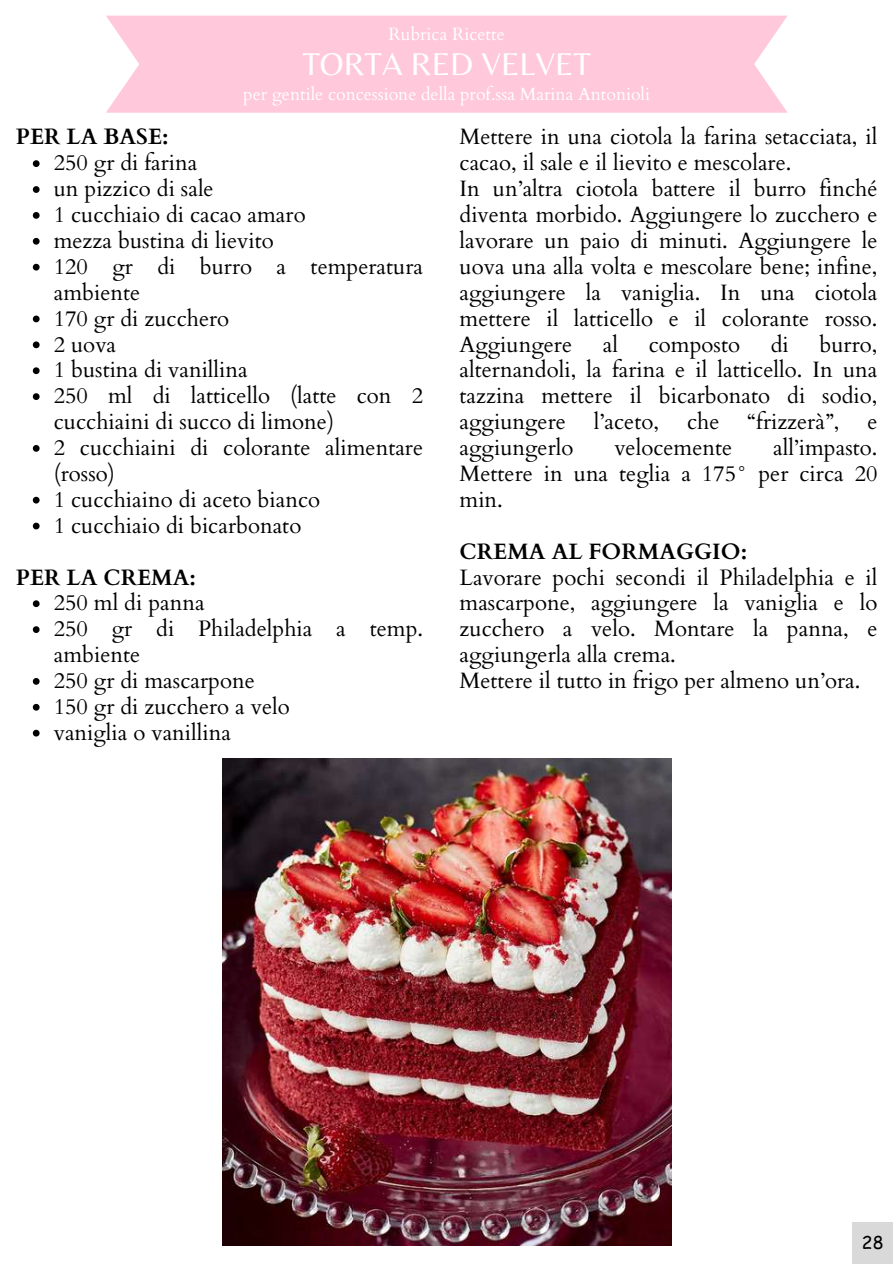
<style>
.page{position:relative;width:893px;height:1264px;background:#fff}
.page>*{position:absolute;margin:0;border:0;box-sizing:border-box;transform-origin:0 0}
.t1{font:32.7px "Belleza";color:#fff}
.t2{font:22.2px/25.8px "Cardo";color:#000}
.t3{font:700 22.2px "Cardo";color:#000}
.t4{font:17.7px "Cardo";color:#fff}
.t5{font:17.7px "Comic Sans MS";color:#000}
</style>
<div class="page">
<div style="left:106px;top:16px;width:681px;height:97px;background:#ffc8db"></div>
<img style="left:222px;top:758px;width:449px;height:486px">
<svg style="left:33px;top:160px;width:7px;height:7px"></svg>
<svg style="left:33px;top:186px;width:7px;height:7px"></svg>
<svg style="left:33px;top:212px;width:7px;height:7px"></svg>
<svg style="left:33px;top:238px;width:7px;height:7px"></svg>
<svg style="left:33px;top:264px;width:7px;height:6px"></svg>
<svg style="left:33px;top:315px;width:7px;height:7px"></svg>
<svg style="left:33px;top:341px;width:7px;height:7px"></svg>
<svg style="left:33px;top:367px;width:7px;height:7px"></svg>
<svg style="left:33px;top:393px;width:7px;height:7px"></svg>
<svg style="left:33px;top:445px;width:7px;height:7px"></svg>
<svg style="left:33px;top:497px;width:7px;height:6px"></svg>
<svg style="left:33px;top:522px;width:7px;height:7px"></svg>
<svg style="left:33px;top:600px;width:7px;height:7px"></svg>
<svg style="left:33px;top:626px;width:7px;height:7px"></svg>
<svg style="left:33px;top:678px;width:7px;height:6px"></svg>
<svg style="left:33px;top:704px;width:7px;height:6px"></svg>
<svg style="left:33px;top:729px;width:7px;height:7px"></svg>
<div style="left:851px;top:1221px;width:41px;height:42px;background:#d9d9d9"></div>
<p class="t4" style="left:388px;top:22px;width:118px">Rubrica Ricette</p>
<h1 class="t1" style="left:302px;top:45px;width:290px">TORTA RED VELVET</h1>
<p class="t4" style="left:243px;top:83px;width:408px">per gentile concessione della prof.ssa Marina Antonioli</p>
<p class="t3" style="left:16px;top:122px;width:154px">PER LA BASE:</p>
<p class="t2" style="left:54px;top:150px;width:371px">250 gr di farina<br>un pizzico di sale<br>1 cucchiaio di cacao amaro<br>mezza bustina di lievito<br>120 gr di burro a temperatura ambiente<br>170 gr di zucchero<br>2 uova<br>1 bustina di vanillina<br>250 ml di latticello (latte con 2 cucchiaini di succo di limone)<br>2 cucchiaini di colorante alimentare (rosso)<br>1 cucchiaino di aceto bianco<br>1 cucchiaio di bicarbonato</p>
<p class="t3" style="left:16px;top:562px;width:181px">PER LA CREMA:</p>
<p class="t2" style="left:54px;top:590px;width:371px">250 ml di panna<br>250 gr di Philadelphia a temp. ambiente<br>250 gr di mascarpone<br>150 gr di zucchero a velo<br>vaniglia o vanillina</p>
<p class="t2" style="left:459px;top:125px;width:419px">Mettere in una ciotola la farina setacciata, il cacao, il sale e il lievito e mescolare.<br>In un’altra ciotola battere il burro finché diventa morbido. Aggiungere lo zucchero e lavorare un paio di minuti. Aggiungere le uova una alla volta e mescolare bene; infine, aggiungere la vaniglia. In una ciotola mettere il latticello e il colorante rosso.<br>Aggiungere</p>
<p class="t2" style="left:459px;top:332px;width:419px;text-align:justify;text-indent:360px">burro, alternandoli, la farina e il latticello. In una tazzina mettere il bicarbonato di sodio, aggiungere</p>
<p class="t2" style="left:602px;top:332px;width:17px">al</p>
<p class="t2" style="left:648px;top:332px;width:93px">composto</p>
<p class="t2" style="left:770px;top:332px;width:20px">di</p>
<p class="t2" style="left:594px;top:409px;width:67px">l’aceto,</p>
<p class="t2" style="left:687px;top:409px;width:34px">che</p>
<p class="t2" style="left:747px;top:409px;width:93px">“frizzerà”,</p>
<p class="t2" style="left:867px;top:409px;width:12px">e</p>
<p class="t2" style="left:459px;top:435px;width:419px;text-align:justify;text-indent:313px">all’impasto.<br>Mettere in una teglia a 175° per circa 20 min.</p>
<p class="t3" style="left:459px;top:536px;width:289px">CREMA AL FORMAGGIO:</p>
<p class="t2" style="left:459px;top:564px;width:419px">Lavorare pochi secondi il Philadelphia e il mascarpone, aggiungere la vaniglia e lo zucchero a velo. Montare la panna, e aggiungerla alla crema.<br>Mettere il tutto in frigo per almeno un’ora.</p>
<p class="t2" style="left:459px;top:435px;width:115px">aggiungerlo</p>
<p class="t2" style="left:614px;top:435px;width:119px">velocemente</p>
<p class="t5" style="left:861px;top:1229px;width:23px">28</p>
</div>
